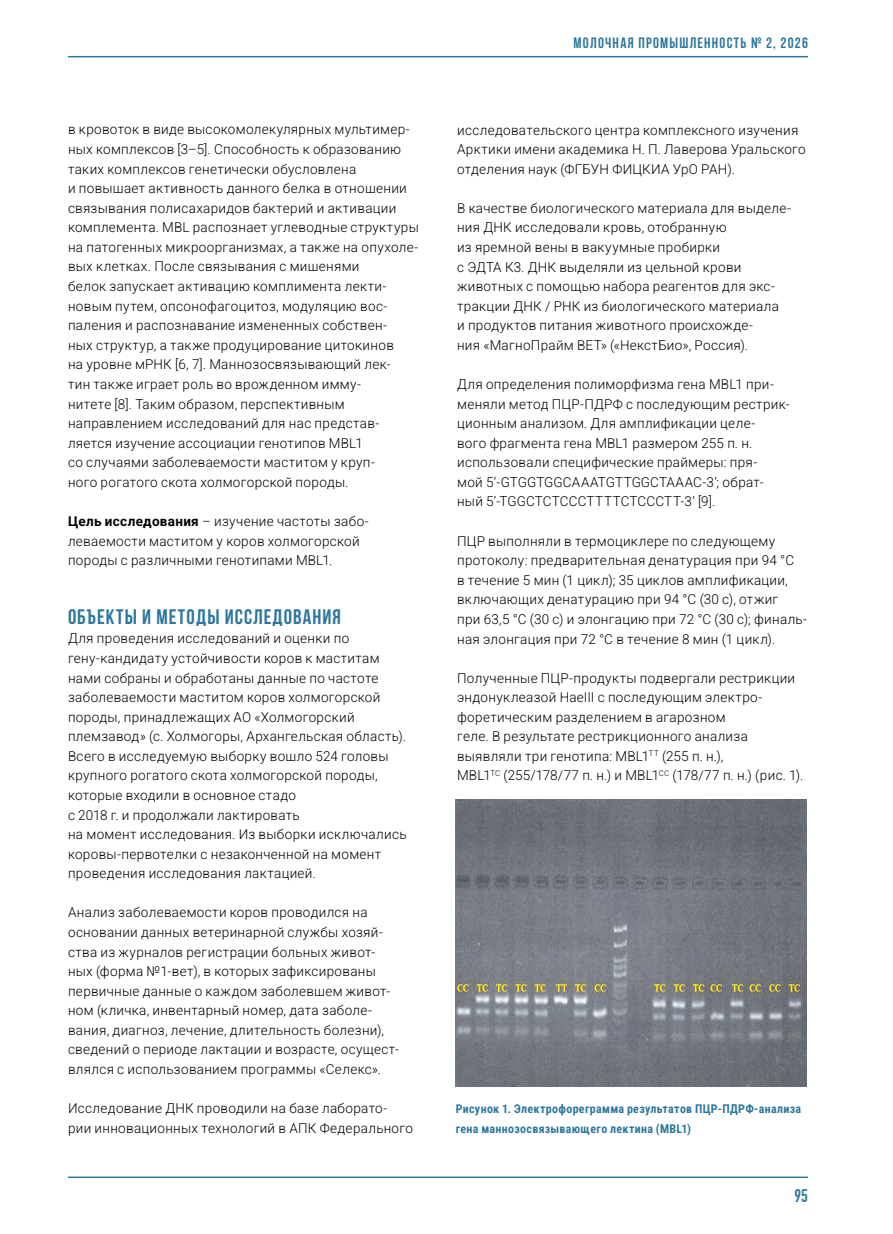
<style>
.page{position:relative;width:893px;height:1234px;background:#fff}
.page>*{position:absolute;margin:0;border:0;box-sizing:border-box;transform-origin:0 0}
.t1{font:700 21px "Bebas Neue";letter-spacing:.05em;color:#2e779c}
.t2{font:700 18px "DIN Condensed";color:#2e779c}
.t3{font:700 15px "Bebas Neue";letter-spacing:.08em;color:#2e779c}
.t4{font:300 13.5px/19.5px "Roboto";letter-spacing:.025em;color:#000}
.t5{font:700 12px/19.5px "Roboto Condensed";letter-spacing:.025em;color:#2e779c}
.s1{font-weight:700}
.s2{font-family:"DIN Condensed"}
</style>
<div class="page">
<hr style="left:68px;top:56px;width:740px;height:1px;background:#2e779c">
<hr style="left:68px;top:1176px;width:740px;height:1px;background:#2e779c">
<img style="left:456px;top:799px;width:350px;height:287px">
<p class="t4" style="left:68px;top:119px;width:352px">в кровоток в виде высокомолекулярных мультимер&shy;ных комплексов [3–5]. Способность к образованию таких комплексов генетически обусловлена<br>и повышает активность данного белка в отношении связывания полисахаридов бактерий и активации комплемента. MBL распознает углеводные структуры на патогенных микроорганизмах, а также на опухоле&shy;вых клетках. После связывания с мишенями<br>белок запускает активацию комплимента лекти&shy;новым путем, опсонофагоцитоз, модуляцию вос&shy;паления и распознавание измененных собствен-<br>ных структур, а также продуцирование цитокинов<br>на уровне мРНК [6, 7]. Маннозосвязывающий лек-<br>тин также играет роль во врожденном имму-<br>нитете [8]. Таким образом, перспективным направлением исследований для нас представ&shy;ляется изучение ассоциации генотипов MBL1<br>со случаями заболеваемости маститом у круп-<br>ного рогатого скота холмогорской породы.</p>
<p class="t4" style="left:68px;top:511px;width:302px"><span class="s1">Цель исследования</span> – изучение частоты забо&shy;леваемости маститом у коров холмогорской породы с различными генотипами MBL1.</p>
<h1 class="t1" style="left:68px;top:605px;width:274px">Объекты и методы исследования</h1>
<p class="t4" style="left:68px;top:628px;width:340px">Для проведения исследований и оценки по гену-кандидату устойчивости коров к маститам нами собраны и обработаны данные по частоте заболеваемости маститом коров холмогорской породы, принадлежащих АО «Холмогорский племзавод» (с. Холмогоры, Архангельская область).<br>Всего в исследуемую выборку вошло 524 головы крупного рогатого скота холмогорской породы, которые входили в основное стадо<br>с 2018 г. и продолжали лактировать<br>на момент исследования. Из выборки исключались коровы-первотелки с незаконченной на момент проведения исследования лактацией.</p>
<p class="t4" style="left:68px;top:902px;width:333px">Анализ заболеваемости коров проводился на основании данных ветеринарной службы хозяй&shy;ства из журналов регистрации больных живот&shy;ных (форма №1-вет), в которых зафиксированы первичные данные о каждом заболевшем живот&shy;ном (кличка, инвентарный номер, дата заболе&shy;вания, диагноз, лечение, длительность болезни), сведений о периоде лактации и возрасте, осущест&shy;влялся с использованием программы «Селекс».</p>
<p class="t4" style="left:68px;top:1097px;width:346px">Исследование ДНК проводили на базе лаборато&shy;рии инновационных технологий в АПК Федерального</p>
<p class="t3" style="left:573px;top:34px;width:236px">Молочная промышленность <span class="s2">№</span> 2, 2026</p>
<p class="t4" style="left:457px;top:119px;width:350px">исследовательского центра комплексного изучения<br>Арктики имени академика Н. П. Лаверова Уральского отделения наук (ФГБУН ФИЦКИА УрО РАН).</p>
<p class="t4" style="left:457px;top:198px;width:335px">В качестве биологического материала для выделе&shy;ния ДНК исследовали кровь, отобранную<br>из яремной вены в вакуумные пробирки<br>с ЭДТА К3. ДНК выделяли из цельной крови животных с помощью набора реагентов для экс&shy;тракции ДНК / РНК из биологического материала<br>и продуктов питания животного происхожде-<br>ния «МагноПрайм ВЕТ» («НекстБио», Россия).</p>
<p class="t4" style="left:457px;top:374px;width:334px">Для определения полиморфизма гена MBL1 при&shy;меняли метод ПЦР-ПДРФ с последующим рестрик&shy;ционным анализом. Для амплификации целе-<br>вого фрагмента гена MBL1 размером 255 п. н. использовали специфические праймеры: пря-<br>мой 5’-GTGGTGGCAAATGTTGGCTAAAC-3’; обрат&shy;ный 5’-TGGCTCTCCCTTTTCTCCCTT-3’ [9].</p>
<p class="t4" style="left:457px;top:530px;width:351px">ПЦР выполняли в термоциклере по следующему протоколу: предварительная денатурация при 94 °С<br>в течение 5 мин (1 цикл); 35 циклов амплификации, включающих денатурацию при 94 °С (30 с), отжиг<br>при 63,5 °С (30 с) и элонгацию при 72 °С (30 с); финаль&shy;ная элонгация при 72 °С в течение 8 мин (1 цикл).</p>
<p class="t4" style="left:457px;top:667px;width:348px">Полученные ПЦР-продукты подвергали рестрикции эндонуклеазой HaeIII с последующим электро&shy;форетическим разделением в агарозном<br>геле. В результате рестрикционного анализа выявляли три генотипа: MBL1<sup>ТТ</sup> (255 п. н.),<br>MBL1<sup>ТС</sup> (255/178/77 п. н.) и MBL1<sup>СС</sup> (178/77 п. н.) (рис. 1).</p>
<p class="t5" style="left:456px;top:1098px;width:347px">Рисунок 1. Электрофореграмма результатов ПЦР-ПДРФ-анализа гена маннозосвязывающего лектина (MBL1)</p>
<h2 class="t2" style="left:794px;top:1183px;width:15px">95</h2>
</div>
